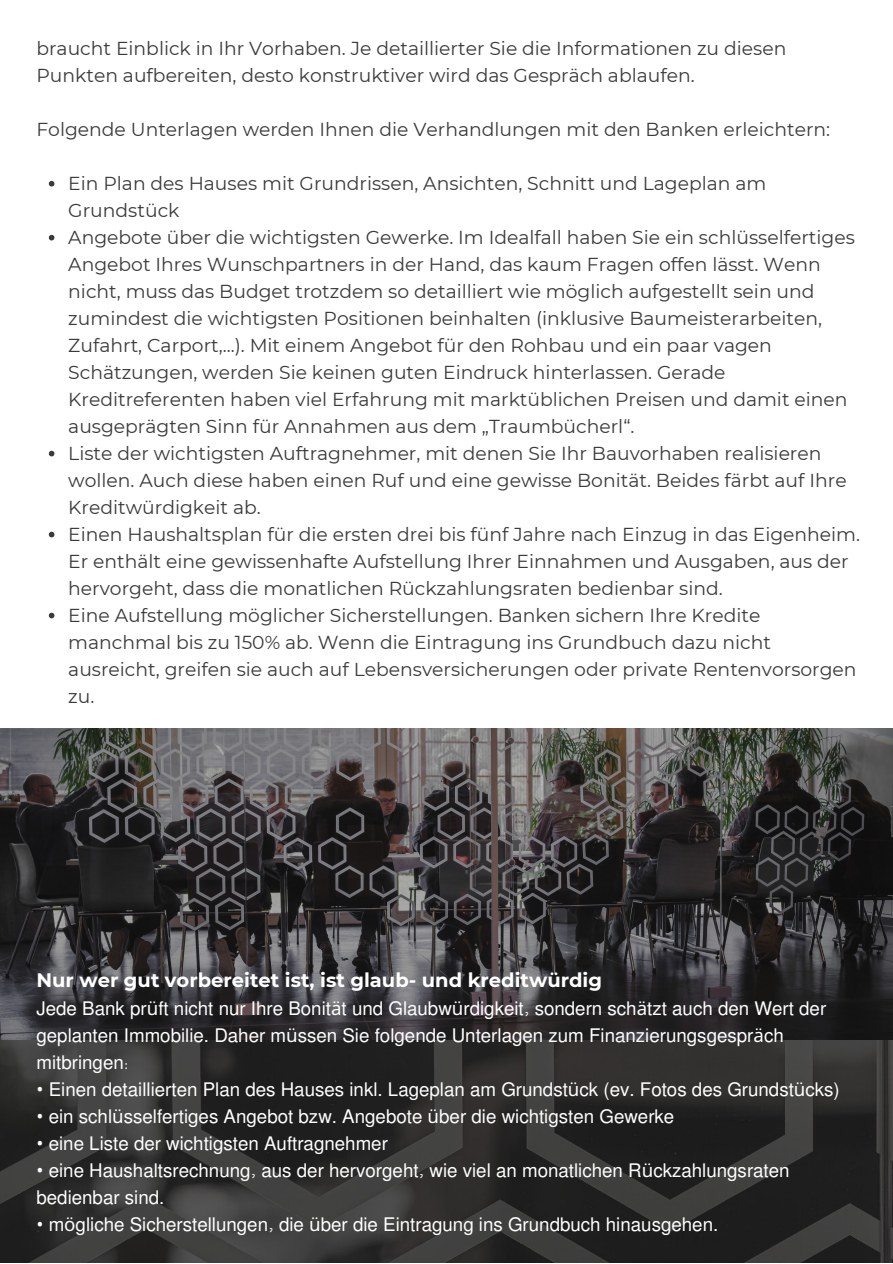
<style>
.page{position:relative;width:893px;height:1264px;background:#fff}
.page>*{position:absolute;margin:0;border:0;box-sizing:border-box;transform-origin:0 0}
.t1{font:700 19.5px "Montserrat";color:#fff}
.t2{font:18.75px/27px "Montserrat";color:#3b3939}
.t3{font:18.75px/27px "Mukti";color:#fff}
.s1{font-family:"Noto Sans"}
</style>
<div class="page">
<img style="left:0;top:1039px;width:892px;height:223px">
<img style="left:0;top:728px;width:892px;height:311px">
<svg style="left:49px;top:181px;width:5px;height:5px"></svg>
<svg style="left:49px;top:235px;width:5px;height:5px"></svg>
<svg style="left:49px;top:451px;width:5px;height:5px"></svg>
<svg style="left:49px;top:531px;width:5px;height:6px"></svg>
<svg style="left:49px;top:612px;width:5px;height:6px"></svg>
<p class="t2" style="left:36px;top:35px;width:751px">braucht Einblick in Ihr Vorhaben. Je detaillierter Sie die Informationen zu diesen<br>Punkten aufbereiten, desto konstruktiver wird das Gespräch ablaufen.</p>
<p class="t2" style="left:36px;top:116px;width:795px">Folgende Unterlagen werden Ihnen die Verhandlungen mit den Banken erleichtern:</p>
<p class="t2" style="left:68px;top:170px;width:699px">Ein Plan des Hauses mit Grundrissen, Ansichten, Schnitt und Lageplan am<br>Grundstück</p>
<p class="t2" style="left:68px;top:224px;width:788px">Angebote über die wichtigsten Gewerke. Im Idealfall haben Sie ein schlüsselfertiges Angebot Ihres Wunschpartners in der Hand, das kaum Fragen offen lässt. Wenn nicht, muss das Budget trotzdem so detailliert wie möglich aufgestellt sein und zumindest die wichtigsten Positionen beinhalten (inklusive Baumeisterarbeiten, Zufahrt, Carport,...). Mit einem Angebot für den Rohbau und ein paar vagen Schätzungen, werden Sie keinen guten Eindruck hinterlassen. Gerade Kreditreferenten haben viel Erfahrung mit marktüblichen Preisen und damit einen ausgeprägten Sinn für Annahmen aus dem „Traumbücherl“.</p>
<p class="t2" style="left:68px;top:439px;width:779px">Liste der wichtigsten Auftragnehmer, mit denen Sie Ihr Bauvorhaben realisieren wollen. Auch diese haben einen Ruf und eine gewisse Bonität. Beides färbt auf Ihre<br>Kreditwürdigkeit ab.</p>
<p class="t2" style="left:68px;top:520px;width:793px">Einen Haushaltsplan für die ersten drei bis fünf Jahre nach Einzug in das Eigenheim.<br>Er enthält eine gewissenhafte Aufstellung Ihrer Einnahmen und Ausgaben, aus der hervorgeht, dass die monatlichen Rückzahlungsraten bedienbar sind.</p>
<p class="t2" style="left:68px;top:601px;width:789px">Eine Aufstellung möglicher Sicherstellungen. Banken sichern Ihre Kredite manchmal bis zu 150% ab. Wenn die Eintragung ins Grundbuch dazu nicht ausreicht, greifen sie auch auf Lebensversicherungen oder private Rentenvorsorgen zu.</p>
<p class="t1" style="left:36px;top:968px;width:567px">Nur wer gut vorbereitet ist, ist glaub- und kreditwürdig</p>
<p class="t3" style="left:36px;top:994px;width:791px">Jede Bank pr<span class="s1">ü</span>ft nicht nur Ihre Bonit<span class="s1">ä</span>t und Glaubw<span class="s1">ü</span>rdigkeit, sondern sch<span class="s1">ä</span>tzt auch den Wert der geplanten Immobilie. Daher m<span class="s1">ü</span>ssen Sie folgende Unterlagen zum Finanzierungsgespr<span class="s1">ä</span>ch mitbringen:</p>
<p class="t3" style="left:36px;top:1074px;width:804px"><span class="s1">•</span> Einen detaillierten Plan des Hauses inkl. Lageplan am Grundst<span class="s1">ü</span>ck (ev. Fotos des Grundst<span class="s1">ü</span>cks)</p>
<p class="t3" style="left:36px;top:1101px;width:639px"><span class="s1">•</span> ein schl<span class="s1">ü</span>sselfertiges Angebot bzw. Angebote <span class="s1">ü</span>ber die wichtigsten Gewerke</p>
<p class="t3" style="left:36px;top:1128px;width:353px"><span class="s1">•</span> eine Liste der wichtigsten Auftragnehmer</p>
<p class="t3" style="left:36px;top:1155px;width:754px"><span class="s1">•</span> eine Haushaltsrechnung, aus der hervorgeht, wie viel an monatlichen R<span class="s1">ü</span>ckzahlungsraten bedienbar sind.</p>
<p class="t3" style="left:36px;top:1209px;width:683px"><span class="s1">•</span> m<span class="s1">ö</span>gliche Sicherstellungen, die <span class="s1">ü</span>ber die Eintragung ins Grundbuch hinausgehen.</p>
</div>
